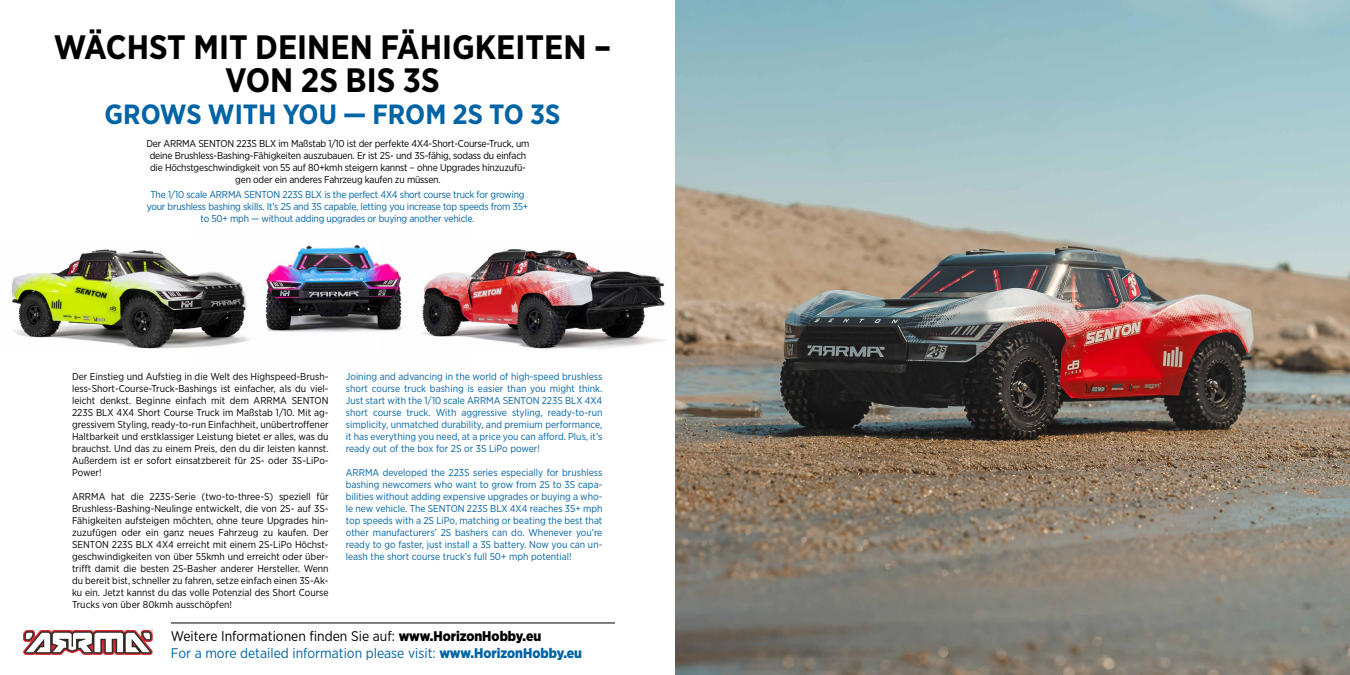
<style>
.page{position:relative;width:1350px;height:675px;background:#fff}
.page>*{position:absolute;margin:0;border:0;box-sizing:border-box;transform-origin:0 0}
.t1{font:700 33.84px/33.7px "Gotham Narrow";color:#000;text-align:center}
.t2{font:700 27.8px "Gotham Narrow";color:#0064a5}
.t3{font:14px/16.8px "Gotham Narrow";color:#0064a5}
.t4{font:10px/12px "Gotham Narrow";letter-spacing:-.02em;color:#000;text-align:justify}
.t5{font:10px/12px "Gotham Narrow";letter-spacing:-.02em;color:#0064a5;text-align:justify}
.s1{color:#000}
.s2{font-weight:900;color:#000}
.s3{font-weight:900}
</style>
<div class="page">
<hr style="left:171px;top:623px;width:444px;height:1px;background:#000">
<svg style="left:23px;top:630px;width:130px;height:25px"></svg>
<img style="left:11px;top:249px;width:183px;height:100px">
<img style="left:472px;top:249px;width:194px;height:100px">
<img style="left:194px;top:243px;width:278px;height:104px">
<img style="left:675px;top:0;width:675px;height:675px">
<h1 class="t1" style="left:54px;top:30px;width:559px">WÄCHST MIT DEINEN FÄHIGKEITEN –<br>VON 2S BIS 3S</h1>
<h2 class="t2" style="left:105px;top:97px;width:457px">GROWS WITH YOU — FROM 2S TO 3S</h2>
<p class="t4" style="left:146px;top:138px;width:385px;text-align:center">Der ARRMA SENTON 223S BLX im Maßstab 1/10 ist der perfekte 4X4-Short-Course-Truck, um deine Brushless-Bashing-Fähigkeiten auszubauen. Er ist 2S- und 3S-fähig, sodass du einfach die Höchstgeschwindigkeit von 55 auf 80+kmh steigern kannst – ohne Upgrades hinzuzufü&shy;gen oder ein anderes Fahrzeug kaufen zu müssen.</p>
<p class="t5" style="left:147px;top:189px;width:383px;text-align:center">The 1/10 scale ARRMA SENTON 223S BLX is the perfect 4X4 short course truck for growing your brushless bashing skills. It’s 2S and 3S capable, letting you increase top speeds from 35+ to 50+ mph — without adding upgrades or buying another vehicle.</p>
<p class="t4" style="left:72px;top:370px;width:258px">Der Einstieg und Aufstieg in die Welt des Highspeed-Brush&shy;less-Short-Course-Truck-Bashings ist einfacher, als du viel&shy;leicht denkst. Beginne einfach mit dem ARRMA SENTON 223S BLX 4X4 Short Course Truck im Maßstab 1/10. Mit ag&shy;gressivem Styling, ready-to-run Einfachheit, unübertroffener Haltbarkeit und erstklassiger Leistung bietet er alles, was du brauchst. Und das zu einem Preis, den du dir leisten kannst.<br>Außerdem ist er sofort einsatzbereit für 2S- oder 3S-LiPo-Power!</p>
<p class="t4" style="left:72px;top:490px;width:258px">ARRMA hat die 223S-Serie (two-to-three-S) speziell für Brushless-Bashing-Neulinge entwickelt, die von 2S- auf 3S-Fähigkeiten aufsteigen möchten, ohne teure Upgrades hin&shy;zuzufügen oder ein ganz neues Fahrzeug zu kaufen. Der SENTON 223S BLX 4X4 erreicht mit einem 2S-LiPo Höchst&shy;geschwindigkeiten von über 55kmh und erreicht oder über&shy;trifft damit die besten 2S-Basher anderer Hersteller. Wenn du bereit bist, schneller zu fahren, setze einfach einen 3S-Ak&shy;ku ein. Jetzt kannst du das volle Potenzial des Short Course Trucks von über 80kmh ausschöpfen!</p>
<p class="t5" style="left:346px;top:370px;width:258px">Joining and advancing in the world of high-speed brushless short course truck bashing is easier than you might think.<br>Just start with the 1/10 scale ARRMA SENTON 223S BLX 4X4 short course truck. With aggressive styling, ready-to-run simplicity, unmatched durability, and premium performance, it has everything you need, at a price you can afford. Plus, it’s ready out of the box for 2S or 3S LiPo power!</p>
<p class="t5" style="left:346px;top:466px;width:258px">ARRMA developed the 223S series especially for brushless bashing newcomers who want to grow from 2S to 3S capa&shy;bilities without adding expensive upgrades or buying a who&shy;le new vehicle. The SENTON 223S BLX 4X4 reaches 35+ mph top speeds with a 2S LiPo, matching or beating the best that other manufacturers’ 2S bashers can do. Whenever you’re ready to go faster, just install a 3S battery. Now you can un&shy;leash the short course truck’s full 50+ mph potential!</p>
<h3 class="t3" style="left:171px;top:627px;width:413px"><span class="s1">Weitere Informationen finden Sie auf:</span> <span class="s2">www.HorizonHobby.eu<br></span>For a more detailed information please visit: <span class="s3">www.HorizonHobby.eu</span></h3>
</div>
